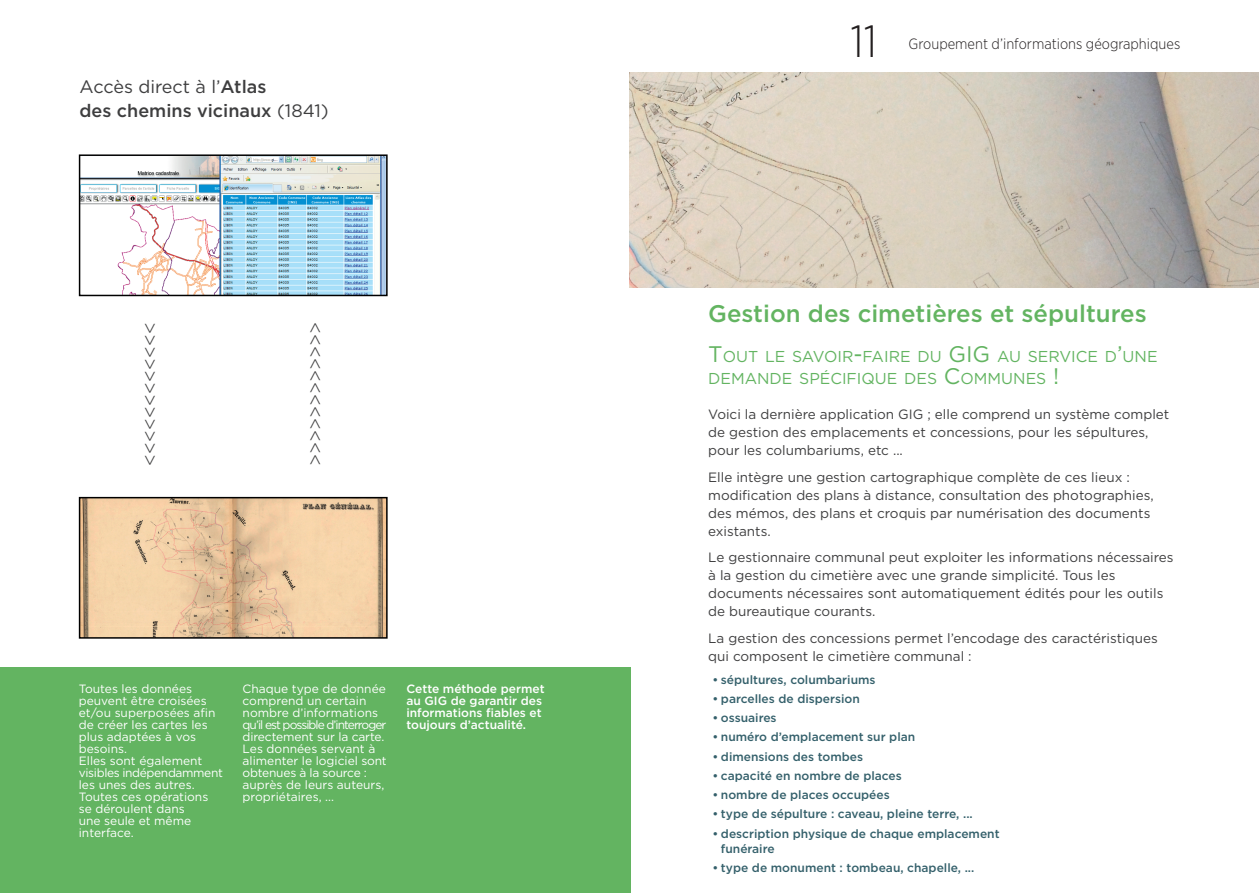
<style>
.page{position:relative;width:1259px;height:893px;background:#fff}
.page>*{position:absolute;margin:0;border:0;box-sizing:border-box;transform-origin:0 0}
.t1{font:500 24px "Gotham";color:#63b461}
.t2{font:300 19.5px "Gotham";color:#3e3e3f}
.t3{font:500 18px/24px "Gotham";color:#3e3e3f}
.t4{font:15.75px/22.5px "Gotham";color:#63b461}
.t5{font:300 14.85px "Gotham Narrow";color:#231f20}
.t6{font:13.5px/18px "Gotham";color:#3e3e3f}
.t7{font:12px/12px "Gotham";color:#fff}
.t8{font:500 12px/15px "Gotham";color:#34606b}
.t9{font:500 12px/12px "Gotham";color:#fff}
.s1{font-weight:400}
.s2{font-size:45px}
.s3{font-size:22.5px}
</style>
<div class="page">
<img style="left:629px;top:72px;width:630px;height:216px">
<div style="left:0;top:668px;width:630px;height:225px;background:#63b461"></div>
<img style="left:82px;top:500px;width:303px;height:136px">
<div style="left:79px;top:497px;width:309px;height:142px;border:2px solid #000"></div>
<img style="left:82px;top:157px;width:303px;height:136px">
<div style="left:79px;top:154px;width:309px;height:142px;border:2px solid #000"></div>
<h3 class="t3" style="left:80px;top:74px;width:251px"><span class="s1">Accès direct à l’</span>Atlas<br>des chemins vicinaux <span class="s1">(1841)</span></h3>
<h2 class="t2" style="left:162px;top:322px;width:145px;rotate:90deg">&gt;&gt;&gt;&gt;&gt;&gt;&gt;&gt;&gt;&gt;&gt;&gt;</h2>
<h2 class="t2" style="left:303px;top:466px;width:145px;rotate:-90deg">&gt;&gt;&gt;&gt;&gt;&gt;&gt;&gt;&gt;&gt;&gt;&gt;</h2>
<p class="t7" style="left:79px;top:682px;width:146px">Toutes les données peuvent être croisées et/ou superposées afin de créer les cartes les plus adaptées à vos besoins.<br>Elles sont également visibles indépendamment les unes des autres.<br>Toutes ces opérations se déroulent dans<br>une seule et même interface.</p>
<p class="t7" style="left:243px;top:682px;width:146px">Chaque type de donnée comprend un certain nombre d’informations qu’il est possible d’interroger directement sur la carte.<br>Les données servant à alimenter le logiciel sont obtenues à la source : auprès de leurs auteurs, propriétaires, ...</p>
<p class="t9" style="left:406px;top:682px;width:140px">Cette méthode permet au GIG de garantir des informations fiables et toujours d’actualité.</p>
<p class="t5" style="left:850px;top:34px;width:331px"><span class="s2">11</span> Groupement d’informations géographiques</p>
<h1 class="t1" style="left:708px;top:298px;width:440px">Gestion des cimetières et sépultures</h1>
<p class="t4" style="left:708px;top:344px;width:451px"><span class="s3">T</span>OUT LE SAVOIR<span class="s3">-</span>FAIRE DU <span class="s3">GIG</span> AU SERVICE D<span class="s3">’</span>UNE<br>DEMANDE SPÉCIFIQUE DES <span class="s3">C</span>OMMUNES <span class="s3">!</span></p>
<p class="t6" style="left:708px;top:405px;width:463px">Voici la dernière application GIG ; elle comprend un système complet de gestion des emplacements et concessions, pour les sépultures, pour les columbariums, etc ...</p>
<p class="t6" style="left:708px;top:467px;width:447px">Elle intègre une gestion cartographique complète de ces lieux : modification des plans à distance, consultation des photographies, des mémos, des plans et croquis par numérisation des documents existants.</p>
<p class="t6" style="left:708px;top:548px;width:467px">Le gestionnaire communal peut exploiter les informations nécessaires à la gestion du cimetière avec une grande simplicité. Tous les documents nécessaires sont automatiquement édités pour les outils de bureautique courants.</p>
<p class="t6" style="left:708px;top:628px;width:451px">La gestion des concessions permet l’encodage des caractéristiques qui composent le cimetière communal :</p>
<p class="t8" style="left:712px;top:672px;width:165px">• sépultures, columbariums</p>
<p class="t8" style="left:712px;top:691px;width:149px">• parcelles de dispersion</p>
<p class="t8" style="left:712px;top:710px;width:66px">• ossuaires</p>
<p class="t8" style="left:712px;top:729px;width:204px">• numéro d’emplacement sur plan</p>
<p class="t8" style="left:712px;top:749px;width:152px">• dimensions des tombes</p>
<p class="t8" style="left:712px;top:768px;width:191px">• capacité en nombre de places</p>
<p class="t8" style="left:712px;top:787px;width:179px">• nombre de places occupées</p>
<p class="t8" style="left:712px;top:806px;width:262px">• type de sépulture : caveau, pleine terre, ...</p>
<p class="t8" style="left:721px;top:826px;width:280px;text-indent:-9px">• description physique de chaque emplacement funéraire</p>
<p class="t8" style="left:712px;top:860px;width:263px">• type de monument : tombeau, chapelle, ...</p>
</div>
